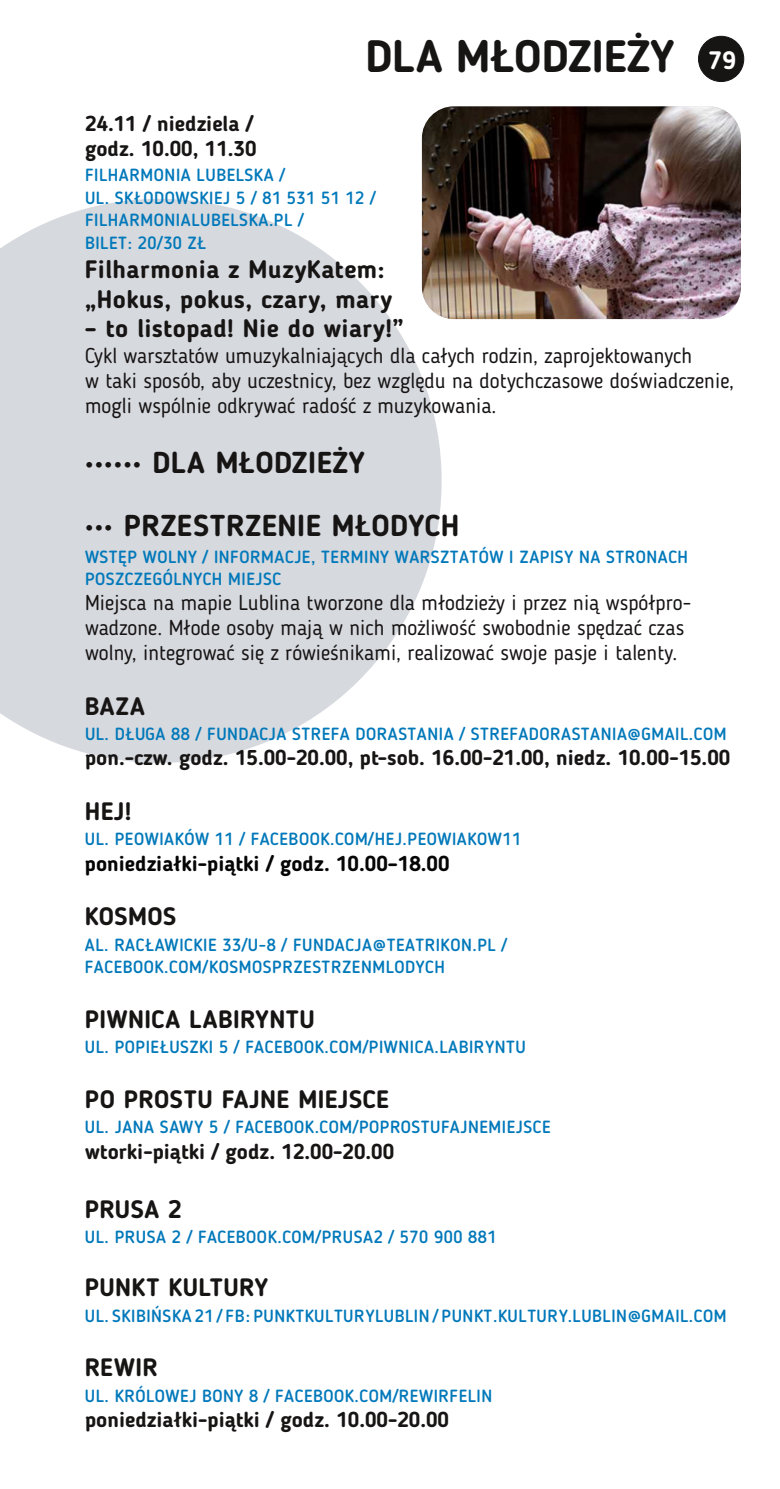
<style>
.page{position:relative;width:780px;height:1489px;background:#fff}
.page>*{position:absolute;margin:0;border:0;box-sizing:border-box;transform-origin:0 0}
.t1{font:700 45px "Blogger Sans";color:#171414}
.t2{font:700 30px "Blogger Sans";letter-spacing:.015em;color:#171414}
.t3{font:700 25px/29.5px "Blogger Sans";letter-spacing:.015em;color:#171414}
.t4{font:21.25px/25px "Blogger Sans";color:#171414}
.t5{font:700 21.25px/25px "Blogger Sans";color:#171414}
.t6{font:700 21.25px "Blogger Sans";color:#050505}
.t7{font:500 17.5px/22.5px "Blogger Sans";letter-spacing:.03em;color:#0078ba}
.s1{font-size:25px;color:#fff}
</style>
<div class="page">
<svg style="left:0;top:199px;width:441px;height:563px;background:#dbdee2"></svg>
<div style="left:698px;top:36px;width:46px;height:46px;background:#171414;border:1px solid #171414;border-radius:50%"></div>
<img style="left:422px;top:106px;width:319px;height:213px;border-radius:32px">
<p class="t5" style="left:85px;top:113px;width:173px">24.11 / niedziela / godz. 10.00, 11.30</p>
<h1 class="t1" style="left:365px;top:37px;width:372px">DLA MŁODZIEŻY <span class="s1">79</span></h1>
<p class="t7" style="left:85px;top:165px;width:292px">FILHARMONIA LUBELSKA /<br>UL. SKŁODOWSKIEJ 5 / 81 531 51 12 /<br>FILHARMONIALUBELSKA.PL /<br>BILET: 20/30 ZŁ</p>
<h3 class="t3" style="left:85px;top:257px;width:309px">Filharmonia z MuzyKatem: „Hokus, pokus, czary, mary</h3>
<h3 class="t3" style="left:85px;top:316px;width:320px">– to listopad! Nie do wiary!”</h3>
<p class="t4" style="left:85px;top:345px;width:650px">Cykl warsztatów umuzykalniających dla całych rodzin, zaprojektowanych<br>w taki sposób, aby uczestnicy, bez względu na dotychczasowe doświadczenie, mogli wspólnie odkrywać radość z muzykowania.</p>
<h2 class="t2" style="left:85px;top:450px;width:281px">•••••• DLA MŁODZIEŻY</h2>
<h2 class="t2" style="left:85px;top:513px;width:376px">••• PRZESTRZENIE MŁODYCH</h2>
<p class="t7" style="left:85px;top:547px;width:604px">WSTĘP WOLNY / INFORMACJE, TERMINY WARSZTATÓW I ZAPISY NA STRONACH<br>POSZCZEGÓLNYCH MIEJSC</p>
<p class="t4" style="left:85px;top:592px;width:607px">Miejsca na mapie Lublina tworzone dla młodzieży i przez nią współpro&shy;wadzone. Młode osoby mają w nich możliwość swobodnie spędzać czas wolny, integrować się z rówieśnikami, realizować swoje pasje i talenty.</p>
<h3 class="t3" style="left:85px;top:693px;width:61px">BAZA</h3>
<p class="t7" style="left:85px;top:724px;width:643px">UL. DŁUGA 88 / FUNDACJA STREFA DORASTANIA / STREFADORASTANIA@GMAIL.COM</p>
<p class="t5" style="left:85px;top:747px;width:646px">pon.-czw. godz. 15.00-20.00, pt-sob. 16.00-21.00, niedz. 10.00-15.00</p>
<h3 class="t3" style="left:85px;top:798px;width:48px">HEJ!</h3>
<p class="t7" style="left:85px;top:829px;width:437px">UL. PEOWIAKÓW 11 / FACEBOOK.COM/HEJ.PEOWIAKOW11</p>
<p class="t6" style="left:85px;top:854px;width:366px">poniedziałki-piątki / godz. 10.00–18.00</p>
<h3 class="t3" style="left:85px;top:903px;width:93px">KOSMOS</h3>
<p class="t7" style="left:85px;top:934px;width:423px">AL. RACŁAWICKIE 33/U-8 / FUNDACJA@TEATRIKON.PL /<br>FACEBOOK.COM/KOSMOSPRZESTRZENMLODYCH</p>
<h3 class="t3" style="left:85px;top:1006px;width:231px">PIWNICA LABIRYNTU</h3>
<p class="t7" style="left:85px;top:1037px;width:442px">UL. POPIEŁUSZKI 5 / FACEBOOK.COM/PIWNICA.LABIRYNTU</p>
<h3 class="t3" style="left:85px;top:1086px;width:306px">PO PROSTU FAJNE MIEJSCE</h3>
<p class="t7" style="left:85px;top:1117px;width:467px">UL. JANA SAWY 5 / FACEBOOK.COM/POPROSTUFAJNEMIEJSCE</p>
<p class="t5" style="left:85px;top:1140px;width:310px">wtorki-piątki / godz. 12.00-20.00</p>
<h3 class="t3" style="left:85px;top:1196px;width:98px">PRUSA 2</h3>
<p class="t7" style="left:85px;top:1227px;width:413px">UL. PRUSA 2 / FACEBOOK.COM/PRUSA2 / 570 900 881</p>
<h3 class="t3" style="left:85px;top:1274px;width:185px">PUNKT KULTURY</h3>
<p class="t7" style="left:85px;top:1306px;width:643px">UL. SKIBIŃSKA 21 / FB: PUNKTKULTURYLUBLIN / PUNKT.KULTURY.LUBLIN@GMAIL.COM</p>
<h3 class="t3" style="left:85px;top:1354px;width:75px">REWIR</h3>
<p class="t7" style="left:85px;top:1386px;width:409px">UL. KRÓLOWEJ BONY 8 / FACEBOOK.COM/REWIRFELIN</p>
<p class="t5" style="left:85px;top:1408px;width:365px">poniedziałki-piątki / godz. 10.00-20.00</p>
</div>
